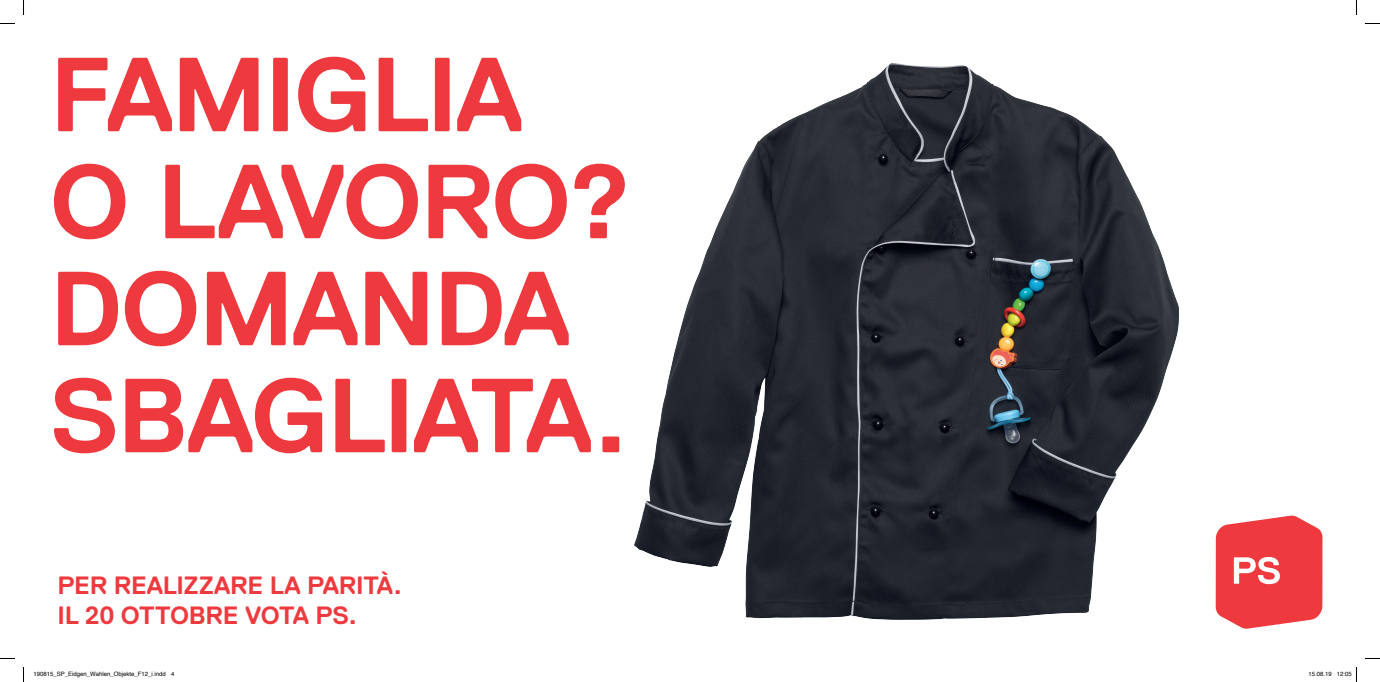
<style>
.page{position:relative;width:1380px;height:682px;background:#fff}
.page>*{position:absolute;margin:0;border:0;box-sizing:border-box;transform-origin:0 0}
.t1{font:700 105px/107px "Replica";letter-spacing:-.025em;color:#ee3a3e}
.t2{font:700 25px/30px "Replica";letter-spacing:-.01em;color:#ee3a3e}
.t3{font:6px "Helvetica";color:#000}
</style>
<div class="page">
<img style="left:634px;top:63px;width:545px;height:557px">
<svg style="left:1215px;top:516px;width:107px;height:113px;background:#f05a5d"></svg>
<svg style="left:0;top:23px;width:15px;height:1px"></svg>
<svg style="left:1365px;top:23px;width:14px;height:1px"></svg>
<svg style="left:0;top:658px;width:15px;height:1px"></svg>
<svg style="left:1365px;top:658px;width:14px;height:1px"></svg>
<svg style="left:23px;top:0;width:1px;height:15px"></svg>
<svg style="left:23px;top:667px;width:1px;height:15px"></svg>
<svg style="left:1356px;top:0;width:1px;height:15px"></svg>
<svg style="left:1356px;top:667px;width:1px;height:15px"></svg>
<h1 class="t1" style="left:50px;top:42px;width:585px">FAMIGLIA<br>O LAVORO?<br>DOMANDA<br>SBAGLIATA.</h1>
<h2 class="t2" style="left:58px;top:571px;width:345px">PER REALIZZARE LA PARITÀ.<br>IL 20 OTTOBRE VOTA PS.</h2>
<p class="t3" style="left:34px;top:669px;width:142px">190815_SP_Eidgen_Wahlen_Objekte_F12_i.indd 4</p>
<p class="t3" style="left:1308px;top:669px;width:45px">15.08.19 12:05</p>
</div>
